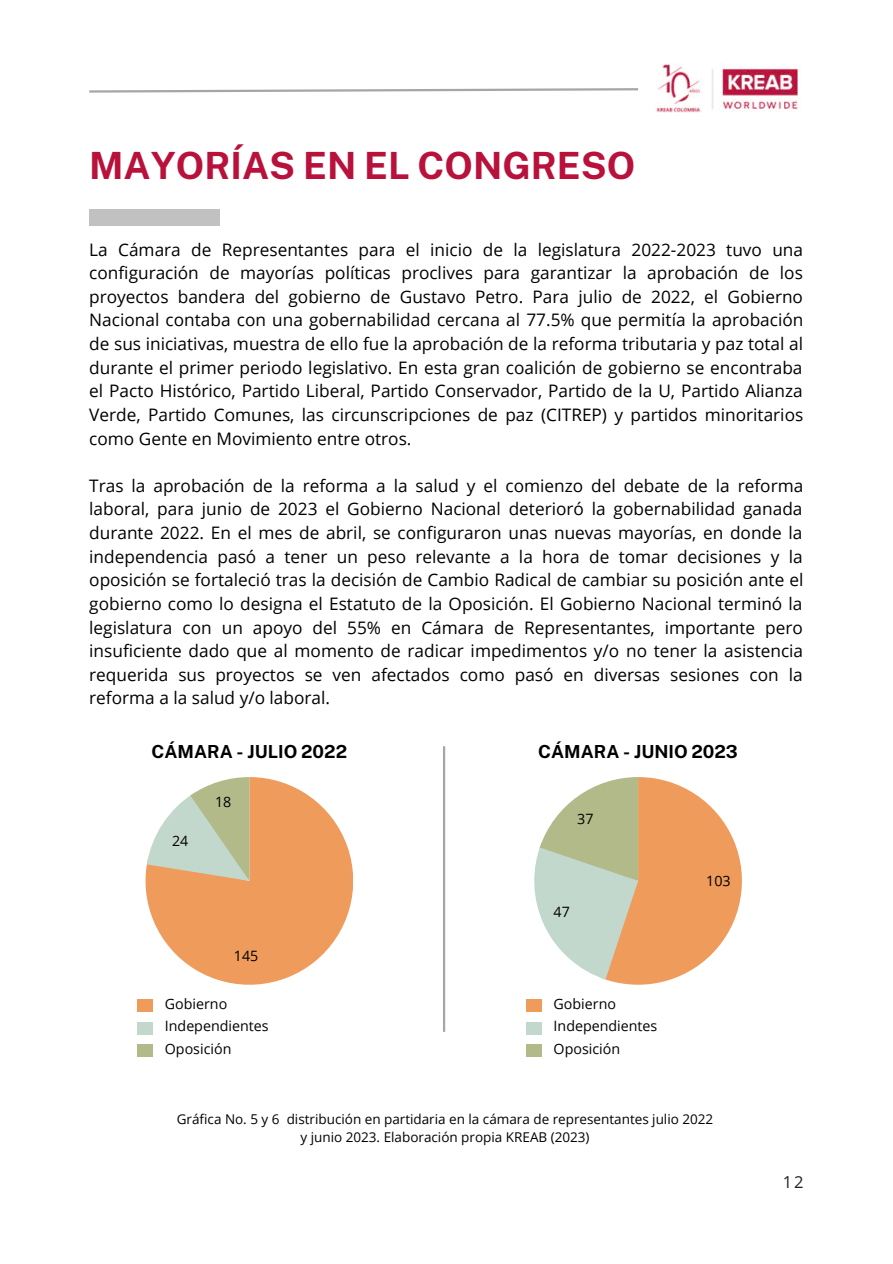
<style>
.page{position:relative;width:893px;height:1264px;background:#fff}
.page>*{position:absolute;margin:0;border:0;box-sizing:border-box;transform-origin:0 0}
.t1{font:700 37.5px "Public Sans";color:#b8123c}
.t2{font:700 18px "Public Sans";color:#000}
.t3{font:17.25px/23.5px "Open Sans";color:#000;text-align:justify}
.t4{font:16.5px "Open Sans";color:#222}
.t5{font:14.25px/22.8px "Open Sans";color:#000}
.t6{font:13.5px/18px "Open Sans";color:#000;text-align:center}
</style>
<div class="page">
<img style="left:655px;top:64px;width:144px;height:49px">
<svg style="left:89px;top:88px;width:550px;height:5px"></svg>
<svg style="left:145px;top:777px;width:208px;height:207px"></svg>
<div style="left:137px;top:999px;width:16px;height:12px;background:#ef9b5b"></div>
<div style="left:137px;top:1022px;width:16px;height:12px;background:#c3d8cc"></div>
<div style="left:137px;top:1044px;width:16px;height:12px;background:#b1ba88"></div>
<svg style="left:534px;top:777px;width:207px;height:207px"></svg>
<div style="left:526px;top:999px;width:16px;height:12px;background:#ef9b5b"></div>
<div style="left:526px;top:1022px;width:16px;height:12px;background:#c3d8cc"></div>
<div style="left:526px;top:1044px;width:16px;height:12px;background:#b1ba88"></div>
<hr style="left:443px;top:746px;width:2px;height:285px;background:#a6a6a6">
<div style="left:89px;top:209px;width:131px;height:17px;background:#c1c1c1"></div>
<h1 class="t1" style="left:89px;top:143px;width:547px">MAYORÍAS EN EL CONGRESO</h1>
<p class="t3" style="left:89px;top:237px;width:715px">La Cámara de Representantes para el inicio de la legislatura 2022-2023 tuvo una configuración de mayorías políticas proclives para garantizar la aprobación de los proyectos bandera del gobierno de Gustavo Petro. Para julio de 2022, el Gobierno Nacional contaba con una gobernabilidad cercana al 77.5% que permitía la aprobación de sus iniciativas, muestra de ello fue la aprobación de la reforma tributaria y paz total al durante el primer periodo legislativo. En esta gran coalición de gobierno se encontraba el Pacto Histórico, Partido Liberal, Partido Conservador, Partido de la U, Partido Alianza Verde, Partido Comunes, las circunscripciones de paz (CITREP) y partidos minoritarios como Gente en Movimiento entre otros.</p>
<p class="t3" style="left:89px;top:473px;width:715px">Tras la aprobación de la reforma a la salud y el comienzo del debate de la reforma laboral, para junio de 2023 el Gobierno Nacional deterioró la gobernabilidad ganada durante 2022. En el mes de abril, se configuraron unas nuevas mayorías, en donde la independencia pasó a tener un peso relevante a la hora de tomar decisiones y la oposición se fortaleció tras la decisión de Cambio Radical de cambiar su posición ante el gobierno como lo designa el Estatuto de la Oposición. El Gobierno Nacional terminó la legislatura con un apoyo del 55% en Cámara de Representantes, importante pero insuficiente dado que al momento de radicar impedimentos y/o no tener la asistencia requerida sus proyectos se ven afectados como pasó en diversas sesiones con la reforma a la salud y/o laboral.</p>
<p class="t2" style="left:152px;top:740px;width:197px">CÁMARA - JULIO 2022</p>
<p class="t5" style="left:172px;top:828px;width:18px">24</p>
<p class="t5" style="left:215px;top:790px;width:18px">18</p>
<p class="t5" style="left:234px;top:944px;width:26px">145</p>
<p class="t5" style="left:165px;top:991px;width:105px">Gobierno<br>Independientes<br>Oposición</p>
<p class="t2" style="left:538px;top:740px;width:201px">CÁMARA - JUNIO 2023</p>
<p class="t5" style="left:577px;top:806px;width:18px">37</p>
<p class="t5" style="left:553px;top:900px;width:18px">47</p>
<p class="t5" style="left:553px;top:991px;width:105px">Gobierno<br>Independientes<br>Oposición</p>
<p class="t5" style="left:706px;top:869px;width:26px">103</p>
<p class="t6" style="left:177px;top:1109px;width:538px">Gráfica No. 5 y 6 distribución en partidaria en la cámara de representantes julio 2022 y junio 2023. Elaboración propia KREAB (2023)</p>
<p class="t4" style="left:782px;top:1170px;width:22px">12</p>
</div>
